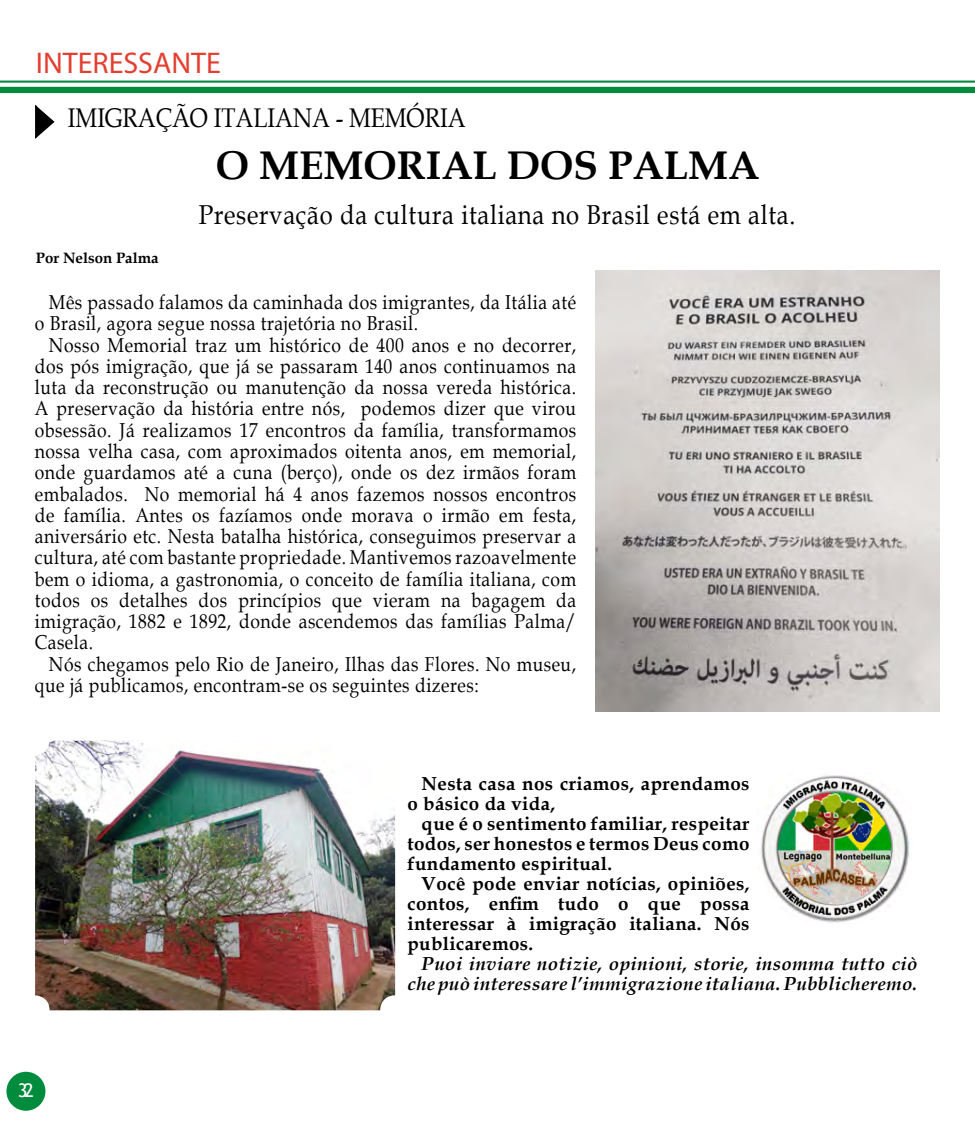
<style>
.page{position:relative;width:975px;height:1124px;background:#fff}
.page>*{position:absolute;margin:0;border:0;box-sizing:border-box;transform-origin:0 0}
.t1{font:700 40px "Book Antiqua";color:#000}
.t2{font:30px "Myriad Pro";color:#e33f31}
.t3{font:27.38px "Book Antiqua";letter-spacing:.03em;color:#000;scale:.87 1}
.t4{font:27px "Book Antiqua";color:#000;scale:.85 1}
.t5{font:20.12px/21.2px "Book Antiqua";letter-spacing:.03em;color:#000;scale:.87 1}
.t6{font:700 18.75px/20px "Book Antiqua";letter-spacing:.02em;color:#000;text-align:justify}
.t7{font:italic 700 18.75px/20px "Book Antiqua";letter-spacing:.02em;color:#000;text-align:right}
.t8{font:18.75px "Trebuchet MS";color:#fff}
.t9{font:700 15px "Book Antiqua";color:#000}
</style>
<div class="page">
<svg style="left:35px;top:105px;width:20px;height:34px"></svg>
<img style="left:595px;top:270px;width:344px;height:441px">
<img style="left:761px;top:775px;width:149px;height:148px">
<img style="left:35px;top:740px;width:360px;height:270px">
<div style="left:6px;top:1071px;width:39px;height:39px;background:#008c3c;border-radius:50%"></div>
<hr style="left:0;top:81px;width:974px;height:2px;background:#008c3c">
<div style="left:0;top:87px;width:974px;height:6px;background:#008c3c"></div>
<h2 class="t2" style="left:36px;top:44px;width:186px">INTERESSANTE</h2>
<h3 class="t4" style="left:68px;top:99px;width:469px">IMIGRAÇÃO ITALIANA - MEMÓRIA</h3>
<h1 class="t1" style="left:216px;top:138px;width:545px">O MEMORIAL DOS PALMA</h1>
<p class="t9" style="left:36px;top:248px;width:124px">Por Nelson Palma</p>
<h3 class="t3" style="left:199px;top:196px;width:687px">Preservação da cultura italiana no Brasil está em alta.</h3>
<p class="t5" style="left:35px;top:291px;width:623px;text-indent:14px">Mês passado falamos da caminhada dos imigrantes, da Itália até o Brasil, agora segue nossa trajetória no Brasil.</p>
<p class="t5" style="left:35px;top:334px;width:623px;text-align:justify;text-indent:14px">Nosso Memorial traz um histórico de 400 anos e no decorrer, dos pós imigração, que já se passaram 140 anos continuamos na luta da reconstrução ou manutenção da nossa vereda histórica.<br>A preservação da história entre nós, podemos dizer que virou obsessão. Já realizamos 17 encontros da família, transformamos nossa velha casa, com aproximados oitenta anos, em memorial, onde guardamos até a cuna (berço), onde os dez irmãos foram embalados. No memorial há 4 anos fazemos nossos encontros de família. Antes os fazíamos onde morava o irmão em festa, aniversário etc. Nesta batalha histórica, conseguimos preservar a cultura, até com bastante propriedade. Mantivemos razoavelmente bem o idioma, a gastronomia, o conceito de família italiana, com todos os detalhes dos princípios que vieram na bagagem da imigração, 1882 e 1892, donde ascendemos das famílias Palma/ Casela.</p>
<p class="t5" style="left:35px;top:652px;width:623px;text-indent:14px">Nós chegamos pelo Rio de Janeiro, Ilhas das Flores. No museu, que já publicamos, encontram-se os seguintes dizeres:</p>
<p class="t8" style="left:18px;top:1078px;width:18px">32</p>
<p class="t6" style="left:407px;top:773px;width:344px;text-indent:14px">Nesta casa nos criamos, aprendamos o básico da vida,</p>
<p class="t6" style="left:407px;top:813px;width:344px;text-indent:14px">que é o sentimento familiar, respeitar todos, ser honestos e termos Deus como fundamento espiritual.</p>
<p class="t6" style="left:407px;top:873px;width:343px;text-indent:14px">Você pode enviar notícias, opiniões, contos, enfim tudo o que possa interessar à imigração italiana. Nós publicaremos.</p>
<p class="t7" style="left:407px;top:953px;width:511px">Puoi inviare notizie, opinioni, storie, insomma tutto ciò che può interessare l’immigrazione italiana. Pubblicheremo.</p>
</div>
